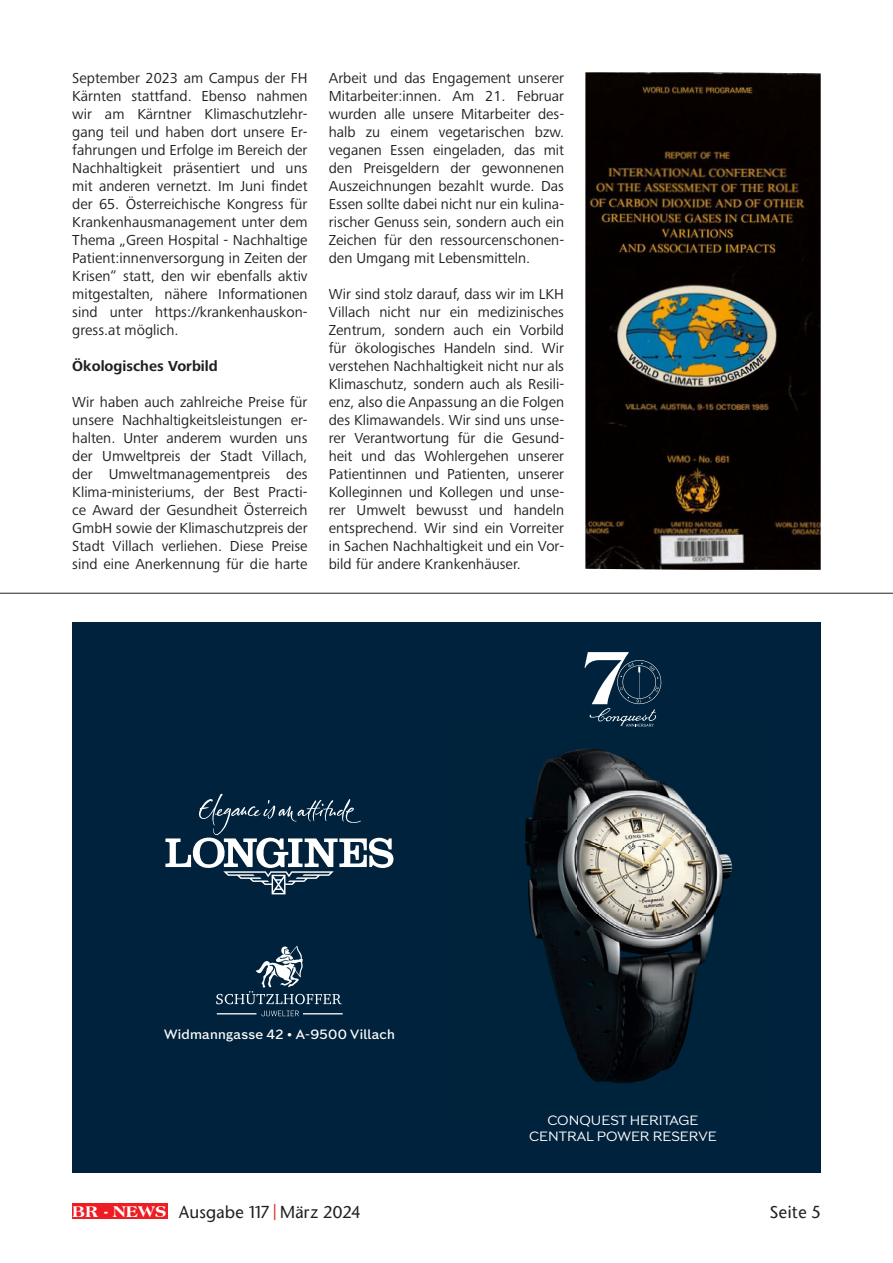
<style>
.page{position:relative;width:893px;height:1263px;background:#fff}
.page>*{position:absolute;margin:0;border:0;box-sizing:border-box;transform-origin:0 0}
.t1{font:500 16.5px "Stone Sans";letter-spacing:.005em;color:#231f20}
.Fließtext_Regular{font:15px/18px "Frutiger Next Pro";color:#231f20;text-align:justify}
.Fließtext_Regular-2{font:700 15px "Frutiger Next Pro";color:#231f20}
.t2{font:13.05px/15.8px "Longines Sans Text";color:#fff;text-align:center}
.t3{font:500 13.05px "Longines Sans Text";letter-spacing:.02em;color:#fff}
.s1{font-family:"Americana BT";font-weight:800;font-size:16.65px;color:#fff}
.s2{color:#ee1d23}
</style>
<div class="page">
<div style="left:72px;top:1203px;width:95px;height:16px;background:#ee1d23"></div>
<hr style="left:0;top:593px;width:893px;height:1px;background:#231f20">
<div style="left:72px;top:622px;width:749px;height:550px;background:#00223c"></div>
<img style="left:525px;top:748px;width:208px;height:336px">
<svg style="left:584px;top:652px;width:78px;height:75px"></svg>
<svg style="left:165px;top:794px;width:228px;height:100px"></svg>
<hr style="left:303px;top:1013px;width:40px;height:1px;background:#fff">
<svg style="left:216px;top:946px;width:126px;height:70px"></svg>
<img style="left:585px;top:72px;width:236px;height:498px">
<p class="Fließtext_Regular" style="left:72px;top:69px;width:237px">September 2023 am Campus der FH Kärnten stattfand. Ebenso nahmen wir am Kärntner Klimaschutzlehr&shy;gang teil und haben dort unsere Er&shy;fahrungen und Erfolge im Bereich der Nachhaltigkeit präsentiert und uns mit anderen vernetzt. Im Juni findet der 65. Österreichische Kongress für Krankenhausmanagement unter dem Thema „Green Hospital - Nachhaltige Patient:innenversorgung in Zeiten der Krisen“ statt, den wir ebenfalls aktiv mitgestalten, nähere Informationen sind unter https://krankenhauskon&shy;gress.at möglich.</p>
<p class="Fließtext_Regular-2" style="left:72px;top:358px;width:147px">Ökologisches Vorbild</p>
<p class="Fließtext_Regular" style="left:72px;top:393px;width:237px">Wir haben auch zahlreiche Preise für unsere Nachhaltigkeitsleistungen er&shy;halten. Unter anderem wurden uns der Umweltpreis der Stadt Villach, der Umweltmanagementpreis des Klima-ministeriums, der Best Practi&shy;ce Award der Gesundheit Österreich GmbH sowie der Klimaschutzpreis der Stadt Villach verliehen. Diese Preise sind eine Anerkennung für die harte</p>
<p class="Fließtext_Regular" style="left:329px;top:69px;width:237px">Arbeit und das Engagement unserer Mitarbeiter:innen. Am 21. Februar wurden alle unsere Mitarbeiter des&shy;halb zu einem vegetarischen bzw. veganen Essen eingeladen, das mit den Preisgeldern der gewonnenen Auszeichnungen bezahlt wurde. Das Essen sollte dabei nicht nur ein kulina&shy;rischer Genuss sein, sondern auch ein Zeichen für den ressourcenschonen&shy;den Umgang mit Lebensmitteln.</p>
<p class="Fließtext_Regular" style="left:329px;top:285px;width:237px">Wir sind stolz darauf, dass wir im LKH Villach nicht nur ein medizinisches Zentrum, sondern auch ein Vorbild für ökologisches Handeln sind. Wir verstehen Nachhaltigkeit nicht nur als Klimaschutz, sondern auch als Resili&shy;enz, also die Anpassung an die Folgen des Klimawandels. Wir sind uns unse&shy;rer Verantwortung für die Gesund&shy;heit und das Wohlergehen unserer Patientinnen und Patienten, unserer Kolleginnen und Kollegen und unse&shy;rer Umwelt bewusst und handeln entsprechend. Wir sind ein Vorreiter in Sachen Nachhaltigkeit und ein Vor&shy;bild für andere Krankenhäuser.</p>
<p class="t3" style="left:164px;top:1023px;width:232px">Widmanngasse 42 • A-9500 Villach</p>
<p class="t2" style="left:529px;top:1111px;width:189px">CONQUEST HERITAGE<br>CENTRAL POWER RESERVE</p>
<p class="t1" style="left:72px;top:1201px;width:290px"><span class="s1">BR - NEWS</span> Ausgabe 117 <span class="s2">|</span> März 2024</p>
<p class="t1" style="left:769px;top:1201px;width:53px">Seite 5</p>
</div>
